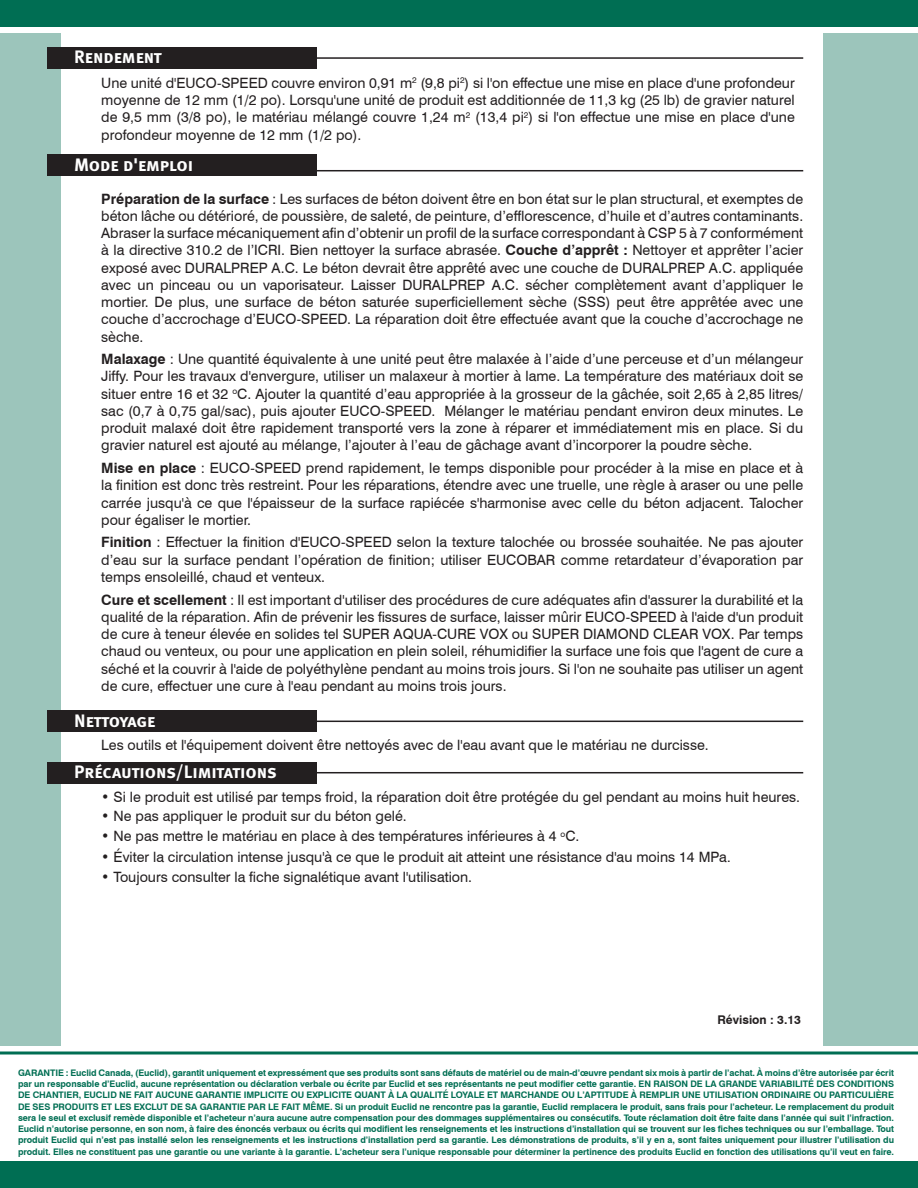
<style>
.page{position:relative;width:918px;height:1188px;background:#fff}
.page>*{position:absolute;margin:0;border:0;box-sizing:border-box;transform-origin:0 0}
.SubHeading{font:18px "Meta Bold Caps";letter-spacing:-.005em;color:#fff}
.Body_Copy{font:14.25px/17.2px "Swiss 721 BT";color:#231f20;text-align:justify}
.Bullet_Copy{font:14.25px "Swiss 721 BT";color:#231f20}
.Side_Bar_Heading{font:700 12px "Swiss 721 BT";color:#231f20}
.t1{font:700 9px/11.2px "Swiss 721 BT";letter-spacing:-.01em;color:#006e53;text-align:justify}
.s1{font-weight:700}
.s2{font-family:"Arial";font-size:15px}
</style>
<div class="page">
<div style="left:0;top:34px;width:61px;height:1012px;background:#9cc5bb"></div>
<div style="left:0;top:0;width:918px;height:27px;background:#006e53"></div>
<div style="left:824px;top:34px;width:94px;height:1012px;background:#9cc5bb"></div>
<div style="left:0;top:1161px;width:918px;height:27px;background:#006e53"></div>
<hr style="left:0;top:1052px;width:918px;height:2px;background:#006e53">
<div style="left:47px;top:154px;width:270px;height:22px;background:#231f20"></div>
<hr style="left:306px;top:170px;width:497px;height:1px;background:#231f20">
<div style="left:47px;top:711px;width:270px;height:21px;background:#231f20"></div>
<hr style="left:306px;top:721px;width:497px;height:1px;background:#231f20">
<div style="left:47px;top:762px;width:270px;height:22px;background:#231f20"></div>
<hr style="left:306px;top:772px;width:497px;height:1px;background:#231f20">
<div style="left:47px;top:47px;width:270px;height:22px;background:#231f20"></div>
<hr style="left:306px;top:57px;width:497px;height:2px;background:#231f20">
<p class="SubHeading" style="left:74px;top:46px;width:89px">Rendement</p>
<p class="Body_Copy" style="left:101px;top:74px;width:695px">Une unité d'EUCO-SPEED couvre environ 0,91 m<sup>2</sup> (9,8 pi<sup>2</sup>) si l'on effectue une mise en place d'une profondeur moyenne de 12 mm (1/2 po). Lorsqu'une unité de produit est additionnée de 11,3 kg (25 lb) de gravier naturel de 9,5 mm (3/8 po), le matériau mélangé couvre 1,24 m<sup>2</sup> (13,4 pi<sup>2</sup>) si l'on effectue une mise en place d'une profondeur moyenne de 12 mm (1/2 po).</p>
<p class="SubHeading" style="left:74px;top:154px;width:120px">Mode d'emploi</p>
<p class="Body_Copy" style="left:101px;top:190px;width:704px"><span class="s1">Préparation de la surface</span> : Les surfaces de béton doivent être en bon état sur le plan structural, et exemptes de béton lâche ou détérioré, de poussière, de saleté, de peinture, d’efflorescence, d’huile et d’autres contaminants.<br>Abraser la surface mécaniquement afin d’obtenir un profil de la surface correspondant à CSP 5 à 7 conformément à la directive 310.2 de l’ICRI. Bien nettoyer la surface abrasée. <span class="s1">Couche d’apprêt :</span> Nettoyer et apprêter l’acier exposé avec DURALPREP A.C. Le béton devrait être apprêté avec une couche de DURALPREP A.C. appliquée avec un pinceau ou un vaporisateur. Laisser DURALPREP A.C. sécher complètement avant d’appliquer le mortier. De plus, une surface de béton saturée superficiellement sèche (SSS) peut être apprêtée avec une couche d’accrochage d’EUCO-SPEED. La réparation doit être effectuée avant que la couche d’accrochage ne sèche.</p>
<p class="Body_Copy" style="left:101px;top:350px;width:703px"><span class="s1">Malaxage</span> : Une quantité équivalente à une unité peut être malaxée à l’aide d’une perceuse et d’un mélangeur Jiffy. Pour les travaux d'envergure, utiliser un malaxeur à mortier à lame. La température des matériaux doit se situer entre 16 et 32 <sup>o</sup>C. Ajouter la quantité d’eau appropriée à la grosseur de la gâchée, soit 2,65 à 2,85 litres/ sac (0,7 à 0,75 gal/sac), puis ajouter EUCO-SPEED. Mélanger le matériau pendant environ deux minutes. Le produit malaxé doit être rapidement transporté vers la zone à réparer et immédiatement mis en place. Si du gravier naturel est ajouté au mélange, l’ajouter à l’eau de gâchage avant d’incorporer la poudre sèche.</p>
<p class="Body_Copy" style="left:101px;top:459px;width:704px"><span class="s1">Mise en place</span> : EUCO-SPEED prend rapidement, le temps disponible pour procéder à la mise en place et à la finition est donc très restreint. Pour les réparations, étendre avec une truelle, une règle à araser ou une pelle carrée jusqu'à ce que l'épaisseur de la surface rapiécée s'harmonise avec celle du béton adjacent. Talocher pour égaliser le mortier.</p>
<p class="Body_Copy" style="left:101px;top:534px;width:703px"><span class="s1">Finition</span> : Effectuer la finition d'EUCO-SPEED selon la texture talochée ou brossée souhaitée. Ne pas ajouter d’eau sur la surface pendant l’opération de finition; utiliser EUCOBAR comme retardateur d’évaporation par temps ensoleillé, chaud et venteux.</p>
<p class="Body_Copy" style="left:101px;top:591px;width:704px"><span class="s1">Cure et scellement</span> : Il est important d'utiliser des procédures de cure adéquates afin d'assurer la durabilité et la qualité de la réparation. Afin de prévenir les fissures de surface, laisser mûrir EUCO-SPEED à l'aide d'un produit de cure à teneur élevée en solides tel SUPER AQUA-CURE VOX ou SUPER DIAMOND CLEAR VOX. Par temps chaud ou venteux, ou pour une application en plein soleil, réhumidifier la surface une fois que l'agent de cure a séché et la couvrir à l'aide de polyéthylène pendant au moins trois jours. Si l'on ne souhaite pas utiliser un agent de cure, effectuer une cure à l'eau pendant au moins trois jours.</p>
<p class="SubHeading" style="left:74px;top:710px;width:83px">Nettoyage</p>
<p class="Body_Copy" style="left:101px;top:736px;width:609px">Les outils et l'équipement doivent être nettoyés avec de l'eau avant que le matériau ne durcisse.</p>
<p class="SubHeading" style="left:74px;top:761px;width:204px">Précautions/Limitations</p>
<p class="Bullet_Copy" style="left:101px;top:788px;width:700px">• Si le produit est utilisé par temps froid, la réparation doit être protégée du gel pendant au moins huit heures.</p>
<p class="Bullet_Copy" style="left:101px;top:808px;width:307px">• Ne pas appliquer le produit sur du béton gelé.</p>
<p class="Bullet_Copy" style="left:101px;top:828px;width:480px">• Ne pas mettre le matériau en place à des températures inférieures à 4 <sup>o</sup>C.</p>
<p class="Bullet_Copy" style="left:101px;top:848px;width:631px">• Éviter la circulation intense jusqu'à ce que le produit ait atteint une résistance d'au moins 14 MPa<span class="s2">.</span></p>
<p class="Bullet_Copy" style="left:101px;top:868px;width:372px">• Toujours consulter la fiche signalétique avant l'utilisation.</p>
<p class="Side_Bar_Heading" style="left:717px;top:1013px;width:85px">Révision : 3.13</p>
<p class="t1" style="left:18px;top:1067px;width:878px">GARANTIE : Euclid Canada, (Euclid), garantit uniquement et expressément que ses produits sont sans défauts de matériel ou de main-d’œuvre pendant six mois à partir de l’achat. À moins d’être autorisée par écrit par un responsable d’Euclid, aucune représentation ou déclaration verbale ou écrite par Euclid et ses représentants ne peut modifier cette garantie. EN RAISON DE LA GRANDE VARIABILITÉ DES CONDITIONS DE CHANTIER, EUCLID NE FAIT AUCUNE GARANTIE IMPLICITE OU EXPLICITE QUANT À LA QUALITÉ LOYALE ET MARCHANDE OU L’APTITUDE À REMPLIR UNE UTILISATION ORDINAIRE OU PARTICULIÈRE DE SES PRODUITS ET LES EXCLUT DE SA GARANTIE PAR LE FAIT MÊME. Si un produit Euclid ne rencontre pas la garantie, Euclid remplacera le produit, sans frais pour l’acheteur. Le remplacement du produit sera le seul et exclusif remède disponible et l’acheteur n’aura aucune autre compensation pour des dommages supplémentaires ou consécutifs. Toute réclamation doit être faite dans l’année qui suit l’infraction.<br>Euclid n’autorise personne, en son nom, à faire des énoncés verbaux ou écrits qui modifient les renseignements et les instructions d’installation qui se trouvent sur les fiches techniques ou sur l’emballage. Tout produit Euclid qui n’est pas installé selon les renseignements et les instructions d’installation perd sa garantie. Les démonstrations de produits, s’il y en a, sont faites uniquement pour illustrer l’utilisation du produit. Elles ne constituent pas une garantie ou une variante à la garantie. L’acheteur sera l’unique responsable pour déterminer la pertinence des produits Euclid en fonction des utilisations qu’il veut en faire.</p>
</div>
